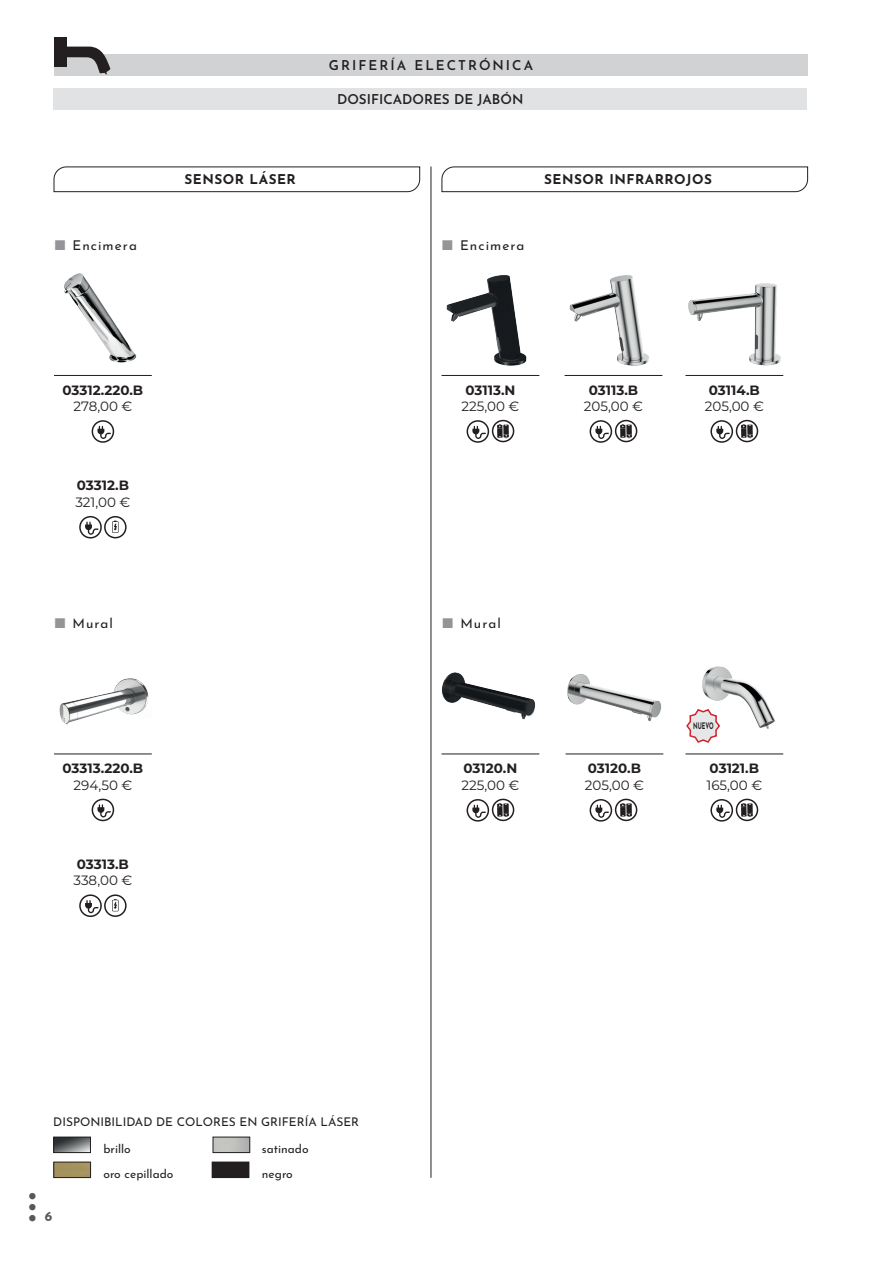
<style>
.page{position:relative;width:893px;height:1263px;background:#fff}
.page>*{position:absolute;margin:0;border:0;box-sizing:border-box;transform-origin:0 0}
.t1{font:700 45px "Josefin Sans";color:#57585a}
.t2{font:700 13.5px "Montserrat";color:#231f20}
.t3{font:13.5px "Montserrat";color:#231f20}
.t4{font:700 13.5px "Josefin Sans";letter-spacing:.04em;color:#231f20}
.t5{font:13.5px "Josefin Sans";letter-spacing:.08em;color:#231f20}
.t6{font:600 13.5px "Josefin Sans";color:#231f20}
.t7{font:600 13.5px "Josefin Sans";letter-spacing:.15em;color:#231f20}
.t8{font:italic 700 13.5px "Josefin Sans";color:#57585a}
.t9{font:12px "Josefin Sans";color:#231f20}
.t10{font:700 9px "Josefin Sans";color:#231f20;scale:.6 1}
</style>
<div class="page">
<div style="left:54px;top:54px;width:754px;height:21px;background:#d1d2d4"></div>
<div style="left:53px;top:88px;width:754px;height:21px;background:#e1e2e4"></div>
<svg style="left:53px;top:166px;width:367px;height:26px"></svg>
<svg style="left:441px;top:166px;width:367px;height:26px"></svg>
<img style="left:64px;top:273px;width:73px;height:90px">
<img style="left:59px;top:678px;width:90px;height:47px">
<img style="left:569px;top:275px;width:80px;height:91px">
<img style="left:567px;top:674px;width:94px;height:48px">
<img style="left:688px;top:283px;width:93px;height:83px">
<hr style="left:54px;top:375px;width:98px;height:1px;background:#231f20">
<hr style="left:54px;top:753px;width:98px;height:1px;background:#231f20">
<hr style="left:565px;top:375px;width:97px;height:1px;background:#231f20">
<hr style="left:566px;top:753px;width:97px;height:1px;background:#231f20">
<hr style="left:685px;top:375px;width:98px;height:1px;background:#231f20">
<hr style="left:431px;top:167px;width:1px;height:1011px;background:#231f20">
<div style="left:54px;top:37px;width:13px;height:30px;background:#231f20"></div>
<svg style="left:60px;top:47px;width:50px;height:29px"></svg>
<div style="left:92px;top:420px;width:22px;height:23px;border:2px solid #231f20;border-radius:50%"></div>
<svg style="left:97px;top:426px;width:14px;height:13px"></svg>
<div style="left:92px;top:799px;width:22px;height:22px;border:2px solid #231f20;border-radius:50%"></div>
<svg style="left:97px;top:804px;width:14px;height:13px"></svg>
<div style="left:79px;top:516px;width:23px;height:22px;border:2px solid #231f20;border-radius:50%"></div>
<svg style="left:85px;top:522px;width:14px;height:13px"></svg>
<svg style="left:112px;top:521px;width:7px;height:12px"></svg>
<div style="left:104px;top:516px;width:23px;height:22px;border:2px solid #231f20;border-radius:50%"></div>
<div style="left:79px;top:894px;width:23px;height:23px;border:2px solid #231f20;border-radius:50%"></div>
<svg style="left:85px;top:900px;width:14px;height:13px"></svg>
<svg style="left:112px;top:899px;width:7px;height:12px"></svg>
<div style="left:104px;top:894px;width:23px;height:23px;border:2px solid #231f20;border-radius:50%"></div>
<img style="left:702px;top:666px;width:73px;height:63px">
<hr style="left:685px;top:753px;width:98px;height:1px;background:#231f20">
<img style="left:55px;top:1139px;width:34px;height:12px">
<div style="left:53px;top:1137px;width:38px;height:16px;border:1px solid #231f20"></div>
<div style="left:212px;top:1162px;width:37px;height:15px;background:#231f20"></div>
<div style="left:212px;top:1162px;width:37px;height:16px;border:1px solid #231f20"></div>
<img style="left:56px;top:1164px;width:33px;height:12px">
<div style="left:54px;top:1162px;width:37px;height:16px;border:1px solid #231f20"></div>
<div style="left:213px;top:1137px;width:37px;height:16px;border:1px solid #231f20"></div>
<img style="left:446px;top:275px;width:81px;height:91px">
<hr style="left:442px;top:375px;width:97px;height:1px;background:#231f20">
<img style="left:442px;top:672px;width:93px;height:48px">
<hr style="left:442px;top:753px;width:97px;height:1px;background:#231f20">
<div style="left:467px;top:420px;width:22px;height:23px;border:2px solid #231f20;border-radius:50%"></div>
<svg style="left:472px;top:426px;width:14px;height:13px"></svg>
<div style="left:492px;top:420px;width:22px;height:22px;border:2px solid #231f20;border-radius:50%"></div>
<svg style="left:497px;top:424px;width:12px;height:14px"></svg>
<div style="left:467px;top:799px;width:22px;height:23px;border:2px solid #231f20;border-radius:50%"></div>
<svg style="left:472px;top:805px;width:14px;height:13px"></svg>
<div style="left:492px;top:799px;width:22px;height:22px;border:2px solid #231f20;border-radius:50%"></div>
<svg style="left:497px;top:803px;width:12px;height:14px"></svg>
<div style="left:590px;top:420px;width:22px;height:23px;border:2px solid #231f20;border-radius:50%"></div>
<svg style="left:595px;top:426px;width:14px;height:13px"></svg>
<div style="left:615px;top:420px;width:22px;height:22px;border:2px solid #231f20;border-radius:50%"></div>
<svg style="left:620px;top:424px;width:12px;height:14px"></svg>
<div style="left:590px;top:799px;width:22px;height:23px;border:2px solid #231f20;border-radius:50%"></div>
<svg style="left:595px;top:805px;width:14px;height:13px"></svg>
<div style="left:615px;top:799px;width:22px;height:22px;border:2px solid #231f20;border-radius:50%"></div>
<svg style="left:620px;top:803px;width:12px;height:14px"></svg>
<div style="left:710px;top:420px;width:23px;height:23px;border:2px solid #231f20;border-radius:50%"></div>
<svg style="left:716px;top:426px;width:14px;height:13px"></svg>
<div style="left:736px;top:420px;width:22px;height:22px;border:2px solid #231f20;border-radius:50%"></div>
<svg style="left:741px;top:424px;width:12px;height:14px"></svg>
<div style="left:710px;top:799px;width:23px;height:23px;border:2px solid #231f20;border-radius:50%"></div>
<svg style="left:716px;top:805px;width:14px;height:13px"></svg>
<div style="left:736px;top:799px;width:22px;height:22px;border:2px solid #231f20;border-radius:50%"></div>
<svg style="left:741px;top:803px;width:12px;height:14px"></svg>
<svg style="left:686px;top:708px;width:35px;height:35px"></svg>
<p class="t7" style="left:329px;top:53px;width:206px">GRIFERÍA ELECTRÓNICA</p>
<p class="t6" style="left:337px;top:87px;width:188px">DOSIFICADORES DE JABÓN</p>
<p class="t4" style="left:184px;top:168px;width:113px">SENSOR LÁSER</p>
<p class="t4" style="left:544px;top:168px;width:169px">SENSOR INFRARROJOS</p>
<p class="t5" style="left:72px;top:234px;width:66px">Encimera</p>
<p class="t5" style="left:460px;top:234px;width:66px">Encimera</p>
<p class="t2" style="left:63px;top:380px;width:82px">03312.220.B</p>
<p class="t3" style="left:73px;top:397px;width:61px">278,00 €</p>
<p class="t2" style="left:77px;top:476px;width:54px">03312.B</p>
<p class="t3" style="left:75px;top:493px;width:57px">321,00 €</p>
<p class="t2" style="left:465px;top:380px;width:52px">03113.N</p>
<p class="t3" style="left:461px;top:397px;width:59px">225,00 €</p>
<p class="t5" style="left:72px;top:612px;width:42px">Mural</p>
<p class="t5" style="left:460px;top:612px;width:42px">Mural</p>
<p class="t2" style="left:63px;top:759px;width:82px">03313.220.B</p>
<p class="t3" style="left:73px;top:776px;width:60px">294,50 €</p>
<p class="t2" style="left:77px;top:854px;width:54px">03313.B</p>
<p class="t3" style="left:73px;top:871px;width:60px">338,00 €</p>
<p class="t2" style="left:464px;top:759px;width:55px">03120.N</p>
<p class="t3" style="left:461px;top:776px;width:59px">225,00 €</p>
<p class="t2" style="left:589px;top:380px;width:51px">03113.B</p>
<p class="t3" style="left:584px;top:397px;width:61px">205,00 €</p>
<p class="t2" style="left:709px;top:380px;width:53px">03114.B</p>
<p class="t3" style="left:705px;top:397px;width:61px">205,00 €</p>
<p class="t2" style="left:588px;top:759px;width:55px">03120.B</p>
<p class="t3" style="left:585px;top:776px;width:61px">205,00 €</p>
<p class="t10" style="left:693px;top:718px;width:36px">NUEVO</p>
<p class="t2" style="left:710px;top:759px;width:51px">03121.B</p>
<p class="t3" style="left:706px;top:776px;width:57px">165,00 €</p>
<h1 class="t1" style="left:-10px;top:1222px;width:31px;rotate:-90deg">···</h1>
<p class="t9" style="left:53px;top:1112px;width:307px">DISPONIBILIDAD DE COLORES EN GRIFERÍA LÁSER</p>
<p class="t8" style="left:44px;top:1205px;width:9px">6</p>
<p class="t9" style="left:103px;top:1139px;width:29px">brillo</p>
<p class="t9" style="left:103px;top:1164px;width:71px">oro cepillado</p>
<p class="t9" style="left:262px;top:1139px;width:48px">satinado</p>
<p class="t9" style="left:262px;top:1164px;width:32px">negro</p>
</div>
